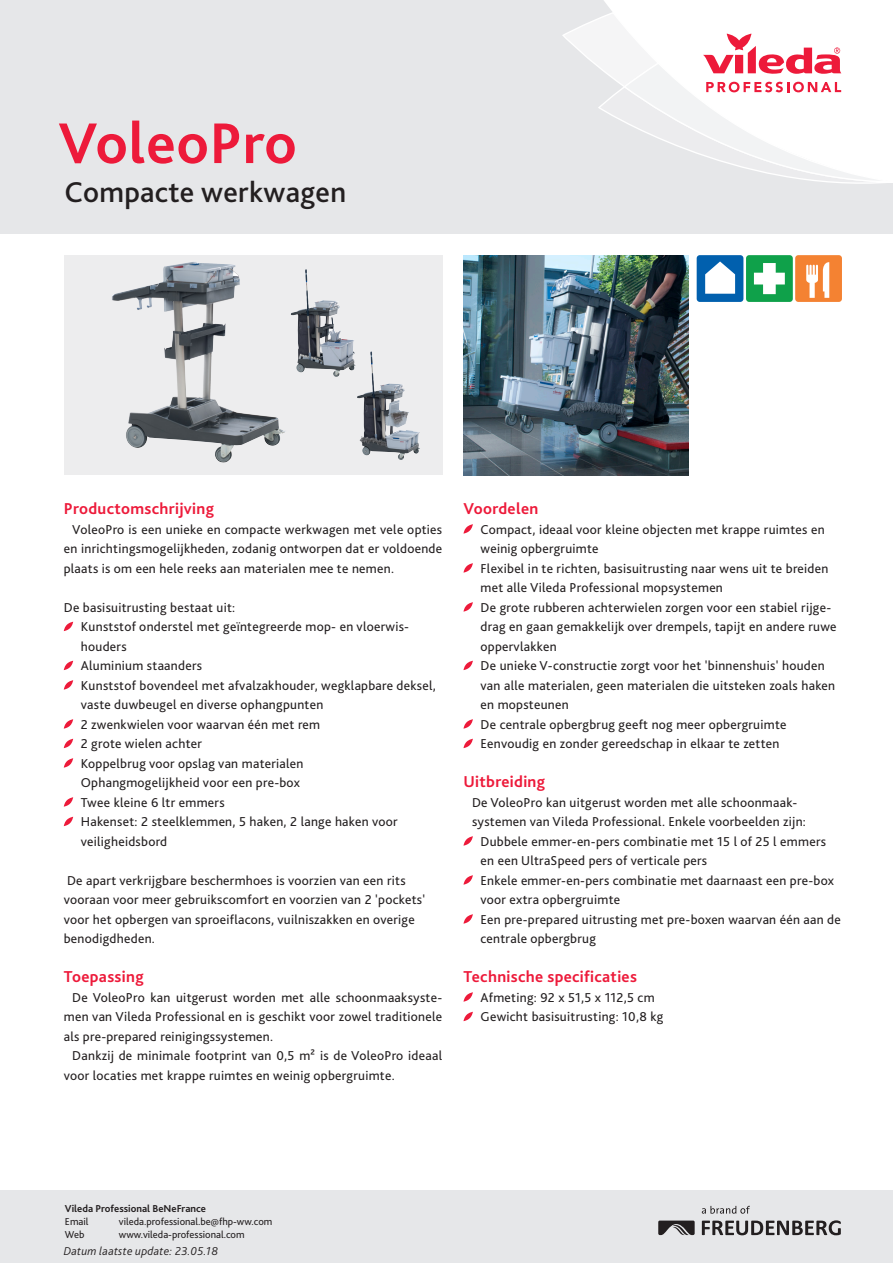
<style>
.page{position:relative;width:893px;height:1263px;background:#fff}
.page>*{position:absolute;margin:0;border:0;box-sizing:border-box;transform-origin:0 0}
.Headline{font:700 60px "Bliss 2";letter-spacing:.01em;color:#ed1a3a}
.Subline{font:500 30px "Bliss 2";letter-spacing:.01em;color:#231f20}
.Copy_cross_heading{font:700 16.5px "Bliss 2";letter-spacing:.02em;color:#ed1a3a}
.Bullet_wings{font:13.5px/19.5px "Bliss 2";letter-spacing:.02em;color:#231f20}
.Copy_cross_heading-2{font:13.5px/19.5px "Bliss 2";letter-spacing:.02em;color:#231f20;text-align:justify}
.Copy_cross_heading-3{font:italic 300 12px "Bliss 2";letter-spacing:.02em;color:#231f20}
.Footer_contact_Viled{font:10.5px "Bliss 2";color:#231f20}
.Footer_contact_Viled-2{font:700 10.5px "Bliss 2";color:#231f20}
</style>
<div class="page">
<div style="left:0;top:0;width:893px;height:234px;background:#e6e7e9"></div>
<div style="left:604px;top:0;width:289px;height:11px;background:#fff"></div>
<svg style="left:562px;top:11px;width:331px;height:173px"></svg>
<div style="left:0;top:1191px;width:893px;height:72px;background:#e6e7e9"></div>
<svg style="left:702px;top:1220px;width:139px;height:15px"></svg>
<svg style="left:658px;top:1220px;width:37px;height:15px"></svg>
<svg style="left:702px;top:1206px;width:48px;height:8px"></svg>
<svg style="left:64px;top:255px;width:378px;height:220px;background:#d3d4d6"></svg>
<img style="left:111px;top:262px;width:82px;height:48px">
<img style="left:463px;top:255px;width:225px;height:220px">
<div style="left:697px;top:255px;width:46px;height:47px;background:#0160ae;border-radius:3px"></div>
<svg style="left:705px;top:261px;width:30px;height:33px"></svg>
<div style="left:746px;top:255px;width:46px;height:47px;background:#0fa14a;border-radius:3px"></div>
<svg style="left:754px;top:263px;width:31px;height:31px"></svg>
<svg style="left:463px;top:524px;width:10px;height:10px"></svg>
<svg style="left:463px;top:563px;width:10px;height:10px"></svg>
<svg style="left:463px;top:602px;width:10px;height:10px"></svg>
<svg style="left:463px;top:661px;width:10px;height:9px"></svg>
<svg style="left:463px;top:719px;width:10px;height:10px"></svg>
<svg style="left:463px;top:739px;width:10px;height:9px"></svg>
<svg style="left:463px;top:836px;width:10px;height:10px"></svg>
<svg style="left:463px;top:875px;width:10px;height:10px"></svg>
<svg style="left:463px;top:914px;width:10px;height:10px"></svg>
<svg style="left:463px;top:992px;width:10px;height:10px"></svg>
<svg style="left:463px;top:1012px;width:10px;height:9px"></svg>
<svg style="left:64px;top:622px;width:9px;height:9px"></svg>
<svg style="left:64px;top:661px;width:9px;height:9px"></svg>
<svg style="left:64px;top:680px;width:9px;height:10px"></svg>
<svg style="left:64px;top:719px;width:9px;height:10px"></svg>
<svg style="left:64px;top:739px;width:9px;height:9px"></svg>
<svg style="left:64px;top:758px;width:9px;height:10px"></svg>
<svg style="left:64px;top:797px;width:9px;height:10px"></svg>
<svg style="left:64px;top:817px;width:9px;height:9px"></svg>
<div style="left:795px;top:255px;width:47px;height:47px;background:#f48232;border-radius:3px"></div>
<svg style="left:806px;top:262px;width:23px;height:36px"></svg>
<img style="left:295px;top:269px;width:12px;height:43px">
<img style="left:358px;top:351px;width:15px;height:45px">
<p class="Headline" style="left:58px;top:106px;width:240px">VoleoPro</p>
<p class="Subline" style="left:65px;top:173px;width:283px">Compacte werkwagen</p>
<p class="Copy_cross_heading" style="left:64px;top:498px;width:152px">Productomschrijving</p>
<p class="Copy_cross_heading-2" style="left:64px;top:519px;width:380px;text-indent:9px">VoleoPro is een unieke en compacte werkwagen met vele opties en inrichtingsmogelijkheden, zodanig ontworpen dat er voldoende plaats is om een hele reeks aan materialen mee te nemen.</p>
<p class="Copy_cross_heading-2" style="left:64px;top:597px;width:173px">De basisuitrusting bestaat uit:</p>
<p class="Bullet_wings" style="left:81px;top:617px;width:330px">Kunststof onderstel met geïntegreerde mop- en vloerwis&shy;houders</p>
<p class="Bullet_wings" style="left:81px;top:656px;width:123px">Aluminium staanders</p>
<p class="Bullet_wings" style="left:81px;top:675px;width:356px">Kunststof bovendeel met afvalzakhouder, wegklapbare deksel,</p>
<p class="Bullet_wings" style="left:81px;top:695px;width:244px">vaste duwbeugel en diverse ophangpunten</p>
<p class="Bullet_wings" style="left:81px;top:714px;width:241px">2 zwenkwielen voor waarvan één met rem</p>
<p class="Bullet_wings" style="left:81px;top:734px;width:123px">2 grote wielen achter</p>
<p class="Bullet_wings" style="left:81px;top:753px;width:224px">Koppelbrug voor opslag van materialen<br>Ophangmogelijkheid voor een pre-box</p>
<p class="Bullet_wings" style="left:81px;top:792px;width:145px">Twee kleine 6 ltr emmers</p>
<p class="Bullet_wings" style="left:81px;top:812px;width:318px">Hakenset: 2 steelklemmen, 5 haken, 2 lange haken voor</p>
<p class="Bullet_wings" style="left:81px;top:831px;width:88px">veiligheidsbord</p>
<p class="Bullet_wings" style="left:64px;top:870px;width:363px">De apart verkrijgbare beschermhoes is voorzien van een rits vooraan voor meer gebruikscomfort en voorzien van 2 'pockets' voor het opbergen van sproeiflacons, vuilniszakken en overige benodigdheden.</p>
<p class="Copy_cross_heading" style="left:64px;top:966px;width:81px">Toepassing</p>
<p class="Copy_cross_heading-2" style="left:64px;top:987px;width:380px;text-indent:9px">De VoleoPro kan uitgerust worden met alle schoonmaaksyste&shy;men van Vileda Professional en is geschikt voor zowel traditionele als pre-prepared reinigingssystemen.</p>
<p class="Copy_cross_heading-2" style="left:64px;top:1046px;width:380px;text-indent:9px">Dankzij de minimale footprint van 0,5 m² is de VoleoPro ideaal voor locaties met krappe ruimtes en weinig opbergruimte.</p>
<p class="Copy_cross_heading" style="left:463px;top:498px;width:76px">Voordelen</p>
<p class="Bullet_wings" style="left:480px;top:519px;width:346px">Compact, ideaal voor kleine objecten met krappe ruimtes en weinig opbergruimte</p>
<p class="Bullet_wings" style="left:480px;top:558px;width:349px">Flexibel in te richten, basisuitrusting naar wens uit te breiden met alle Vileda Professional mopsystemen</p>
<p class="Bullet_wings" style="left:480px;top:597px;width:358px">De grote rubberen achterwielen zorgen voor een stabiel rijge&shy;drag en gaan gemakkelijk over drempels, tapijt en andere ruwe oppervlakken</p>
<p class="Bullet_wings" style="left:480px;top:656px;width:356px">De unieke V-constructie zorgt voor het 'binnenshuis' houden van alle materialen, geen materialen die uitsteken zoals haken en mopsteunen</p>
<p class="Bullet_wings" style="left:480px;top:714px;width:308px">De centrale opbergbrug geeft nog meer opbergruimte</p>
<p class="Bullet_wings" style="left:480px;top:734px;width:300px">Eenvoudig en zonder gereedschap in elkaar te zetten</p>
<p class="Copy_cross_heading" style="left:463px;top:771px;width:83px">Uitbreiding</p>
<p class="Copy_cross_heading-2" style="left:472px;top:792px;width:327px">De VoleoPro kan uitgerust worden met alle schoonmaak-</p>
<p class="Copy_cross_heading-2" style="left:472px;top:812px;width:335px">systemen van Vileda Professional. Enkele voorbeelden zijn:</p>
<p class="Bullet_wings" style="left:480px;top:831px;width:347px">Dubbele emmer-en-pers combinatie met 15 l of 25 l emmers en een UltraSpeed pers of verticale pers</p>
<p class="Bullet_wings" style="left:480px;top:870px;width:355px">Enkele emmer-en-pers combinatie met daarnaast een pre-box voor extra opbergruimte</p>
<p class="Bullet_wings" style="left:480px;top:909px;width:362px">Een pre-prepared uitrusting met pre-boxen waarvan één aan de centrale opbergbrug</p>
<p class="Copy_cross_heading" style="left:463px;top:966px;width:175px">Technische specificaties</p>
<p class="Bullet_wings" style="left:480px;top:987px;width:176px">Afmeting: 92 x 51,5 x 112,5 cm</p>
<p class="Bullet_wings" style="left:480px;top:1007px;width:184px">Gewicht basisuitrusting: 10,8 kg</p>
<p class="Footer_contact_Viled-2" style="left:65px;top:1202px;width:143px">Vileda Professional BeNeFrance</p>
<p class="Footer_contact_Viled" style="left:65px;top:1215px;width:25px">Email</p>
<p class="Footer_contact_Viled" style="left:119px;top:1215px;width:155px">vileda.professional.be@fhp-ww.com</p>
<p class="Footer_contact_Viled" style="left:65px;top:1228px;width:21px">Web</p>
<p class="Footer_contact_Viled" style="left:119px;top:1228px;width:127px">www.vileda-professional.com</p>
<p class="Copy_cross_heading-3" style="left:64px;top:1244px;width:156px">Datum laatste update: 23.05.18</p>
</div>
